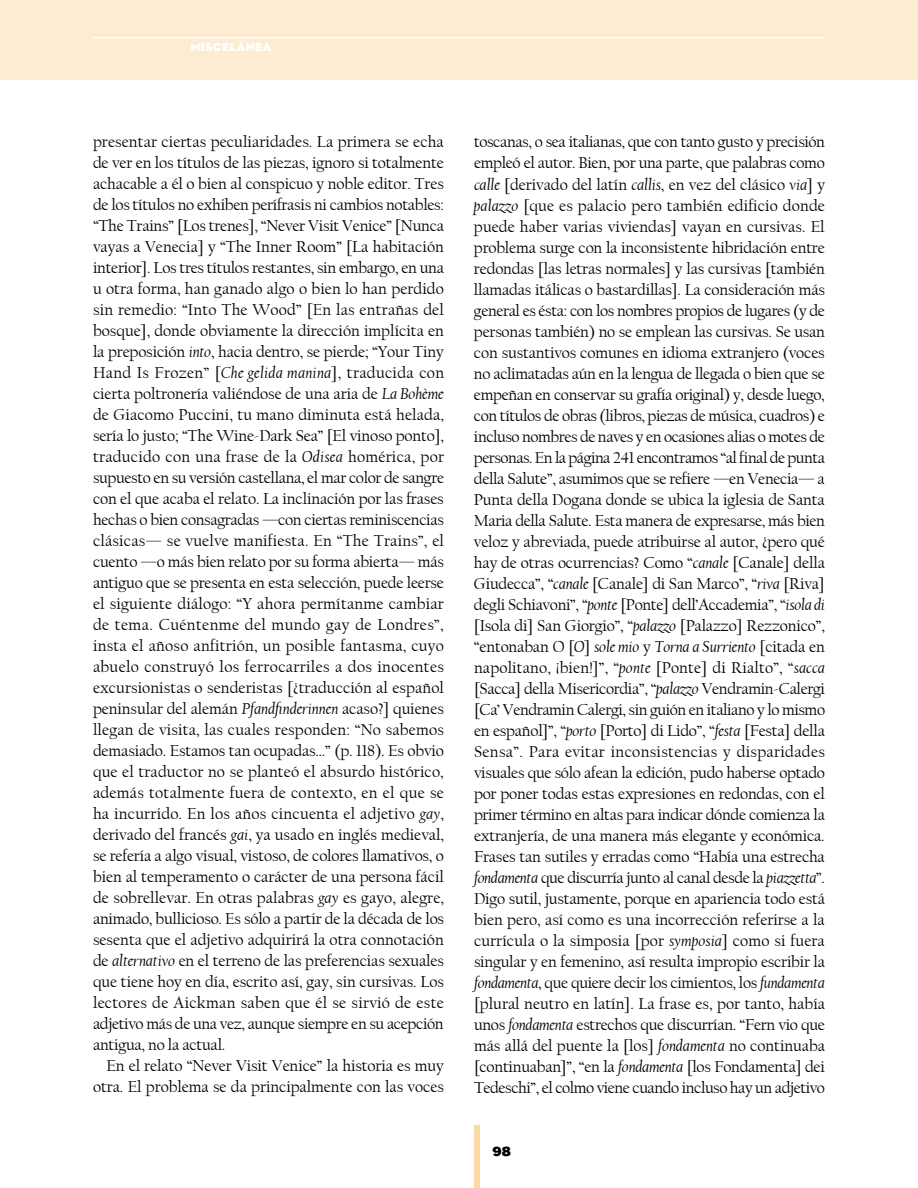
<style>
.page{position:relative;width:918px;height:1188px;background:#fff}
.page>*{position:absolute;margin:0;border:0;box-sizing:border-box;transform-origin:0 0}
.t1{font:16.5px/21px "Californian FB";letter-spacing:-.015em;color:#000;text-align:justify}
.t2{font:700 13.5px "Eagle";color:#000}
.t3{font:700 12px "Eagle";color:#fff}
.s1{font-style:italic}
</style>
<div class="page">
<div style="left:0;top:0;width:918px;height:80px;background:#fdecd1"></div>
<hr style="left:93px;top:37px;width:732px;height:2px;background:#fff">
<div style="left:474px;top:1125px;width:6px;height:63px;background:#fbd9a4"></div>
<p class="t3" style="left:190px;top:40px;width:83px">MISCELÁNEA</p>
<p class="t1" style="left:93px;top:132px;width:353px">presentar ciertas peculiaridades. La primera se echa de ver en los títulos de las piezas, ignoro si totalmente achacable a él o bien al conspicuo y noble editor. Tres de los títulos no exhiben perífrasis ni cambios notables: “The Trains” [Los trenes], “Never Visit Venice” [Nunca vayas a Venecia] y “The Inner Room” [La habitación interior]. Los tres títulos restantes, sin embargo, en una u otra forma, han ganado algo o bien lo han perdido sin remedio: “Into The Wood” [En las entrañas del bosque], donde obviamente la dirección implícita en la preposición <span class="s1">into</span>, hacia dentro, se pierde; “Your Tiny Hand Is Frozen” [<span class="s1">Che gelida manina</span>], traducida con cierta poltronería valiéndose de una aria de <span class="s1">La Bohème </span>de Giacomo Puccini, tu mano diminuta está helada, sería lo justo; “The Wine-Dark Sea” [El vinoso ponto], traducido con una frase de la <span class="s1">Odisea</span> homérica, por supuesto en su versión castellana, el mar color de sangre con el que acaba el relato. La inclinación por las frases hechas o bien consagradas —con ciertas reminiscencias clásicas— se vuelve manifiesta. En “The Trains”, el cuento —o más bien relato por su forma abierta— más antiguo que se presenta en esta selección, puede leerse el siguiente diálogo: “Y ahora permítanme cambiar de tema. Cuéntenme del mundo gay de Londres”, insta el añoso anfitrión, un posible fantasma, cuyo abuelo construyó los ferrocarriles a dos inocentes excursionistas o senderistas [¿traducción al español peninsular del alemán <span class="s1">Pfandfinderinnen</span> acaso?] quienes llegan de visita, las cuales responden: “No sabemos demasiado. Estamos tan ocupadas…” (p. 118). Es obvio que el traductor no se planteó el absurdo histórico, además totalmente fuera de contexto, en el que se ha incurrido. En los años cincuenta el adjetivo <span class="s1">gay</span>, derivado del francés <span class="s1">gai</span>, ya usado en inglés medieval, se refería a algo visual, vistoso, de colores llamativos, o bien al temperamento o carácter de una persona fácil de sobrellevar. En otras palabras <span class="s1">gay</span> es gayo, alegre, animado, bullicioso. Es sólo a partir de la década de los sesenta que el adjetivo adquirirá la otra connotación de <span class="s1">alternativo</span> en el terreno de las preferencias sexuales que tiene hoy en día, escrito así, gay, sin cursivas. Los lectores de Aickman saben que él se sirvió de este adjetivo más de una vez, aunque siempre en su acepción antigua, no la actual.</p>
<p class="t1" style="left:93px;top:1056px;width:352px;text-align:right">En el relato “Never Visit Venice” la historia es muy otra. El problema se da principalmente con las voces</p>
<p class="t1" style="left:474px;top:132px;width:353px">toscanas, o sea italianas, que con tanto gusto y precisión empleó el autor. Bien, por una parte, que palabras como <span class="s1">calle</span> [derivado del latín <span class="s1">callis</span>, en vez del clásico <span class="s1">via</span>] y <span class="s1">palazzo</span> [que es palacio pero también edificio donde puede haber varias viviendas] vayan en cursivas. El problema surge con la inconsistente hibridación entre redondas [las letras normales] y las cursivas [también llamadas itálicas o bastardillas]. La consideración más general es ésta: con los nombres propios de lugares (y de personas también) no se emplean las cursivas. Se usan con sustantivos comunes en idioma extranjero (voces no aclimatadas aún en la lengua de llegada o bien que se empeñan en conservar su grafía original) y, desde luego, con títulos de obras (libros, piezas de música, cuadros) e incluso nombres de naves y en ocasiones alias o motes de personas. En la página 241 encontramos “al final de punta della Salute”, asumimos que se refiere —en Venecia— a Punta della Dogana donde se ubica la iglesia de Santa Maria della Salute. Esta manera de expresarse, más bien veloz y abreviada, puede atribuirse al autor, ¿pero qué hay de otras ocurrencias? Como “<span class="s1">canale</span> [Canale] della Giudecca”, “<span class="s1">canale</span> [Canale] di San Marco”, “<span class="s1">riva</span> [Riva] degli Schiavoni”, “<span class="s1">ponte</span> [Ponte] dell’Accademia”, “<span class="s1">isola di </span>[Isola di] San Giorgio”, “<span class="s1">palazzo</span> [Palazzo] Rezzonico”, “entonaban O [<span class="s1">O</span>] <span class="s1">sole mio</span> y <span class="s1">Torna a Surriento</span> [citada en napolitano, ¡bien!]”, “<span class="s1">ponte</span> [Ponte] di Rialto”, “<span class="s1">sacca </span>[Sacca] della Misericordia”, “<span class="s1">palazzo</span> Vendramin-Calergi [Ca’ Vendramin Calergi, sin guión en italiano y lo mismo en español]”, “<span class="s1">porto</span> [Porto] di Lido”, “<span class="s1">festa</span> [Festa] della Sensa”. Para evitar inconsistencias y disparidades visuales que sólo afean la edición, pudo haberse optado por poner todas estas expresiones en redondas, con el primer término en altas para indicar dónde comienza la extranjería, de una manera más elegante y económica.<br>Frases tan sutiles y erradas como “Había una estrecha <span class="s1">fondamenta</span> que discurría junto al canal desde la <span class="s1">piazzetta</span>”.<br>Digo sutil, justamente, porque en apariencia todo está bien pero, así como es una incorrección referirse a la currícula o la simposia [por <span class="s1">symposia</span>] como si fuera singular y en femenino, así resulta impropio escribir la <span class="s1">fondamenta</span>, que quiere decir los cimientos, los <span class="s1">fundamenta </span>[plural neutro en latín]. La frase es, por tanto, había unos <span class="s1">fondamenta</span> estrechos que discurrían. “Fern vio que más allá del puente la [los] <span class="s1">fondamenta</span> no continuaba [continuaban]”, “en la <span class="s1">fondamenta</span> [los Fondamenta] dei Tedeschi”, el colmo viene cuando incluso hay un adjetivo</p>
<p class="t2" style="left:492px;top:1144px;width:20px">98</p>
</div>
